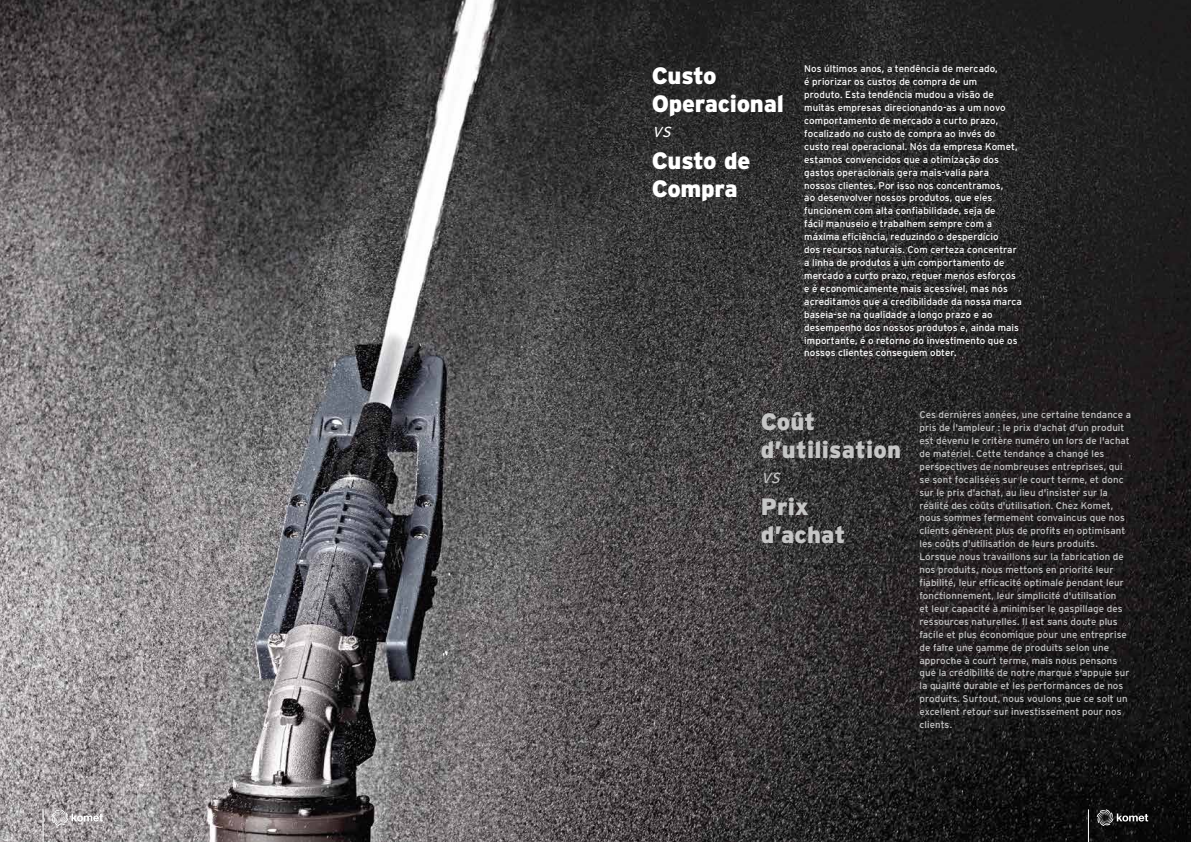
<style>
.page{position:relative;width:1191px;height:842px;background:#fff}
.page>*{position:absolute;margin:0;border:0;box-sizing:border-box;transform-origin:0 0}
.t1{font:900 23.7px/28px "Interstate";letter-spacing:-.01em;color:#fff}
.t2{font:900 23.7px/28px "Interstate";letter-spacing:.01em;color:#c6c6c6}
.t3{font:italic 300 19.4px "Interstate";color:#fff}
.t4{font:italic 300 19.4px "Interstate";color:#c6c6c6}
.t5{font:9.7px/12.9px "Interstate";letter-spacing:.005em;color:#c6c6c6}
.t6{font:9.7px/12.9px "Interstate";letter-spacing:.005em;color:#fff}
</style>
<div class="page">
<img style="left:0;top:0;width:1191px;height:842px">
<hr style="left:1088px;top:809px;width:1px;height:33px;background:#fff">
<svg style="left:1096px;top:809px;width:52px;height:17px"></svg>
<hr style="left:43px;top:809px;width:1px;height:33px;background:#fff">
<svg style="left:51px;top:809px;width:52px;height:17px"></svg>
<h1 class="t1" style="left:652px;top:61px;width:133px">Custo<br>Operacional</h1>
<h2 class="t3" style="left:652px;top:119px;width:26px">vs</h2>
<h1 class="t1" style="left:652px;top:147px;width:100px">Custo de<br>Compra</h1>
<p class="t6" style="left:804px;top:62px;width:219px">Nos últimos anos, a tendência de mercado,<br>é priorizar os custos de compra de um<br>produto. Esta tendência mudou a visão de muitas empresas direcionando-as a um novo comportamento de mercado a curto prazo, focalizado no custo de compra ao invés do custo real operacional. Nós da empresa Komet, estamos convencidos que a otimização dos gastos operacionais gera mais-valia para nossos clientes. Por isso nos concentramos,<br>ao desenvolver nossos produtos, que eles funcionem com alta confiabilidade, seja de<br>fácil manuseio e trabalhem sempre com a máxima eficiência, reduzindo o desperdício<br>dos recursos naturais. Com certeza concentrar a linha de produtos a um comportamento de mercado a curto prazo, requer menos esforços e é economicamente mais acessível, mas nós acreditamos que a credibilidade da nossa marca baseia-se na qualidade a longo prazo e ao desempenho dos nossos produtos e, ainda mais importante, é o retorno do investimento que os nossos clientes conseguem obter.</p>
<h1 class="t2" style="left:760px;top:407px;width:142px">Coût d’utilisation</h1>
<h2 class="t4" style="left:760px;top:465px;width:26px">vs</h2>
<h1 class="t2" style="left:760px;top:492px;width:86px">Prix d’achat</h1>
<p class="t5" style="left:919px;top:408px;width:213px">Ces dernières années, une certaine tendance a pris de l'ampleur : le prix d'achat d'un produit est devenu le critère numéro un lors de l'achat de matériel. Cette tendance a changé les perspectives de nombreuses entreprises, qui se sont focalisées sur le court terme, et donc sur le prix d'achat, au lieu d'insister sur la réalité des coûts d'utilisation. Chez Komet, nous sommes fermement convaincus que nos clients génèrent plus de profits en optimisant les coûts d'utilisation de leurs produits.<br>Lorsque nous travaillons sur la fabrication de nos produits, nous mettons en priorité leur fiabilité, leur efficacité optimale pendant leur fonctionnement, leur simplicité d'utilisation<br>et leur capacité à minimiser le gaspillage des ressources naturelles. Il est sans doute plus facile et plus économique pour une entreprise de faire une gamme de produits selon une approche à court terme, mais nous pensons que la crédibilité de notre marque s'appuie sur la qualité durable et les performances de nos produits. Surtout, nous voulons que ce soit un excellent retour sur investissement pour nos clients.</p>
</div>
